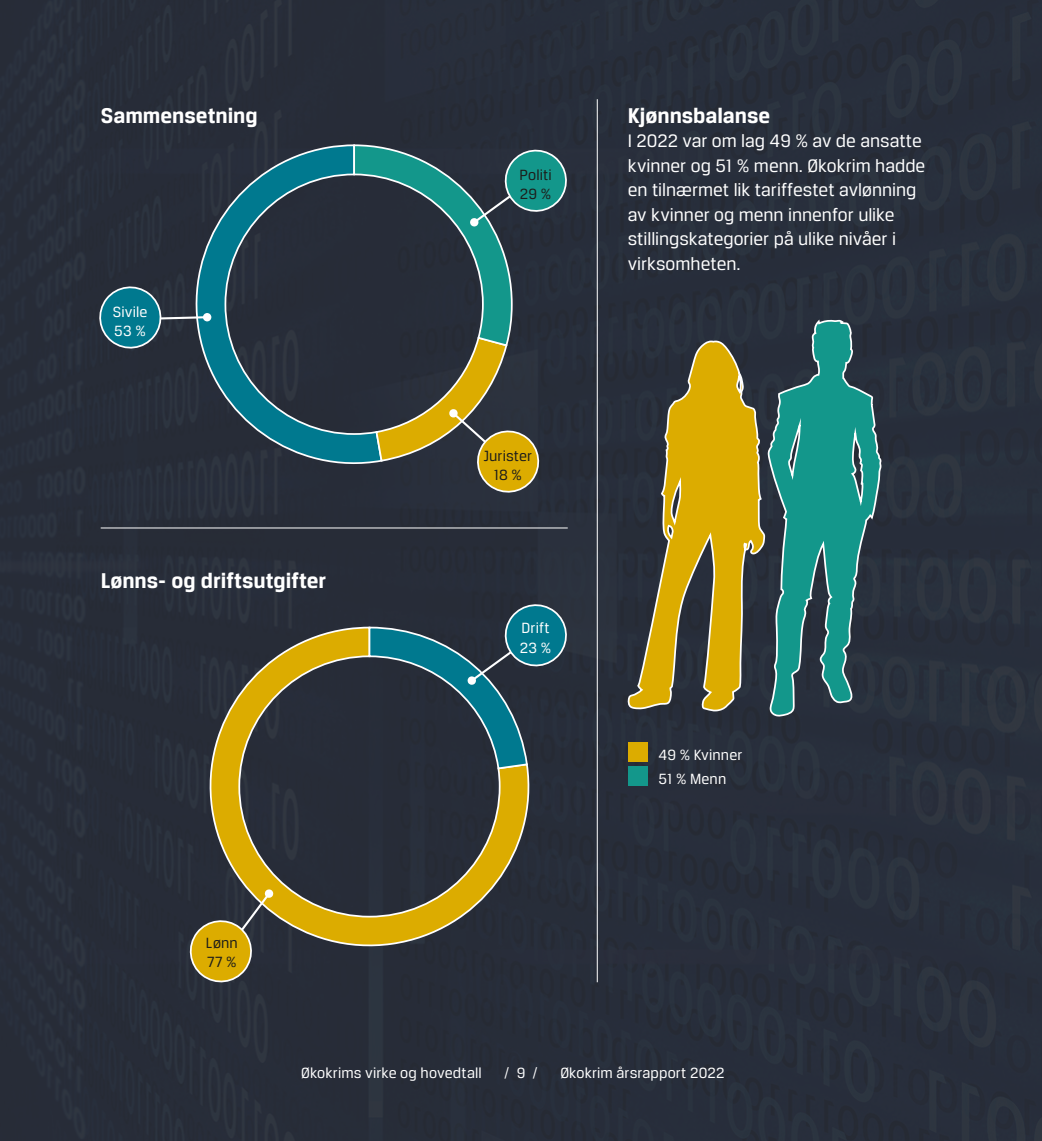
<style>
.page{position:relative;width:1042px;height:1141px;background:#282d37}
.page>*{position:absolute;margin:0;border:0;box-sizing:border-box;transform-origin:0 0}
.Overskrift_3_Hvit{font:700 22.75px "Breuer Text";color:#fff}
.Normal_Hvit{font:19.25px/24.5px "Breuer Text";letter-spacing:-.005em;color:#fff}
.t1{font:15.75px/19.2px "Breuer Text";letter-spacing:.01em;color:#fff}
.t2{font:15.75px/19.2px "Breuer Text";letter-spacing:.005em;color:#1d1d1b}
</style>
<div class="page">
<svg style="left:197px;top:144px;width:155px;height:320px"></svg>
<svg style="left:352px;top:144px;width:215px;height:349px"></svg>
<div style="left:203px;top:313px;width:8px;height:8px;background:#fff;border-radius:50%"></div>
<svg style="left:99px;top:281px;width:110px;height:71px"></svg>
<svg style="left:209px;top:626px;width:321px;height:321px"></svg>
<svg style="left:189px;top:889px;width:85px;height:94px"></svg>
<svg style="left:368px;top:604px;width:199px;height:166px"></svg>
<svg style="left:627px;top:340px;width:139px;height:446px"></svg>
<svg style="left:767px;top:319px;width:115px;height:398px"></svg>
<div style="left:628px;top:742px;width:19px;height:20px;background:#dcac00"></div>
<div style="left:628px;top:766px;width:19px;height:20px;background:#13978b"></div>
<hr style="left:597px;top:99px;width:1px;height:883px;background:#fff">
<hr style="left:101px;top:528px;width:467px;height:1px;background:#fff">
<p class="Overskrift_3_Hvit" style="left:101px;top:102px;width:158px">Sammensetning</p>
<p class="t1" style="left:113px;top:302px;width:36px">Sivile<br>53 %</p>
<p class="Overskrift_3_Hvit" style="left:101px;top:568px;width:227px">Lønns- og driftsutgifter</p>
<p class="t2" style="left:206px;top:933px;width:33px">Lønn<br>77 %</p>
<p class="t2" style="left:519px;top:165px;width:34px">Politi<br>29 %</p>
<p class="t2" style="left:483px;top:446px;width:50px;text-align:center">Jurister<br>18 %</p>
<p class="t1" style="left:520px;top:618px;width:33px">Drift<br>23 %</p>
<p class="Overskrift_3_Hvit" style="left:628px;top:102px;width:144px">Kjønnsbalanse</p>
<p class="Normal_Hvit" style="left:628px;top:128px;width:299px">I 2022 var om lag 49 % av de ansatte kvinner og 51 % menn. Økokrim hadde en tilnærmet lik tariffestet avlønning av kvinner og menn innenfor ulike stillingskategorier på ulike nivåer i virksomheten.</p>
<p class="t1" style="left:658px;top:742px;width:85px;line-height:24.5px">49 % Kvinner<br>51 % Menn</p>
<p class="t1" style="left:301px;top:1063px;width:182px">Økokrims virke og hovedtall</p>
<p class="t1" style="left:504px;top:1063px;width:35px">/ 9 /</p>
<p class="t1" style="left:560px;top:1063px;width:166px">Økokrim årsrapport 2022</p>
</div>
